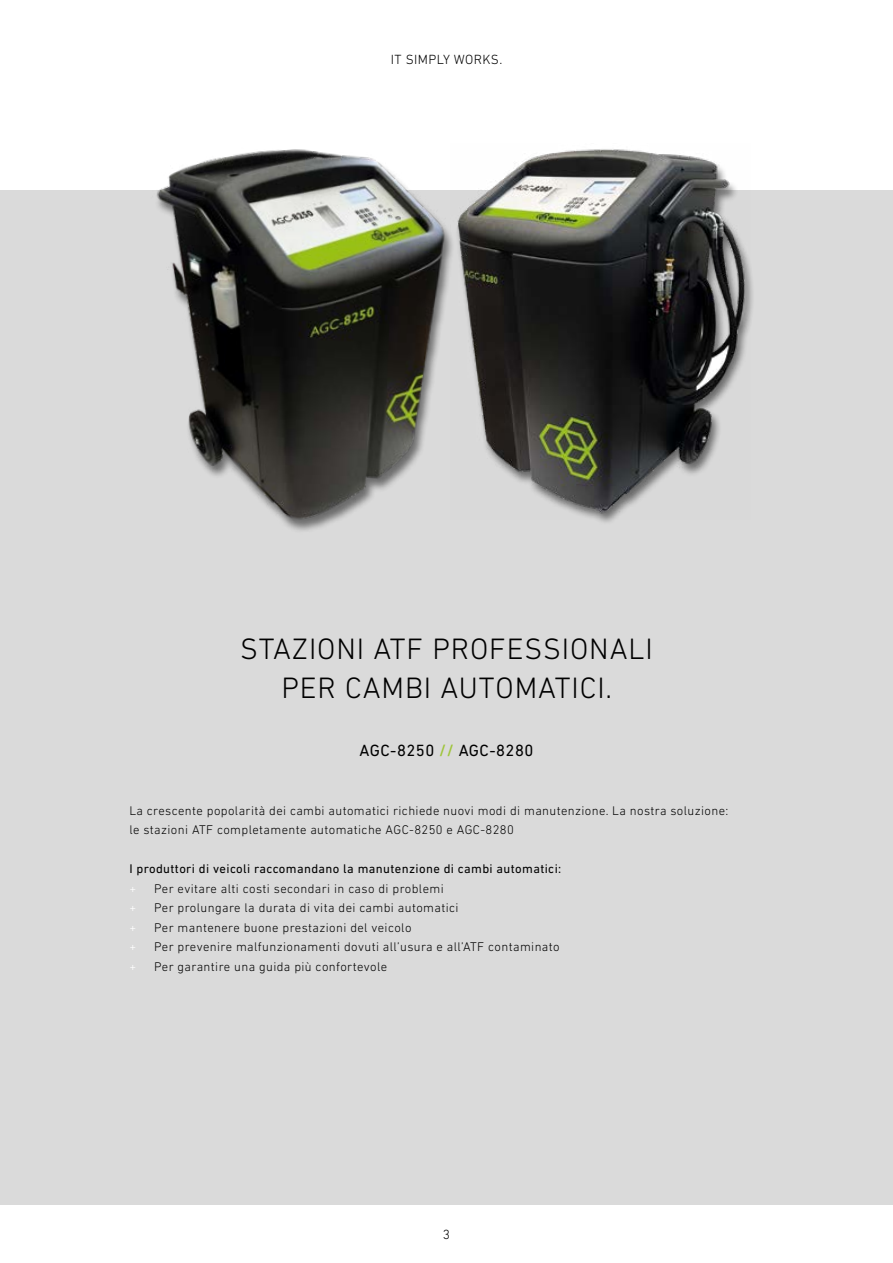
<style>
.page{position:relative;width:893px;height:1263px;background:#fff}
.page>*{position:absolute;margin:0;border:0;box-sizing:border-box;transform-origin:0 0}
.t1{font:300 30px/39px "DIN Next LT Pro";letter-spacing:.03em;color:#000;text-align:center}
.t2{font:16.5px "DIN Next LT Pro";letter-spacing:.03em;color:#000}
.t3{font:300 13.5px "DIN Next LT Pro";letter-spacing:.03em;color:#000}
.t4{font:300 12.75px/19.5px "DIN Next LT Pro";letter-spacing:.03em;color:#000}
.t5{font:12.75px "DIN Next LT Pro";letter-spacing:.03em;color:#000}
.t6{font:300 12.75px "DIN Next LT Pro";color:#fff}
.s1{font-weight:500;color:#9fc53a}
</style>
<div class="page">
<div style="left:0;top:190px;width:893px;height:1015px;background:#dadada"></div>
<img style="left:156px;top:149px;width:295px;height:382px">
<div style="left:455px;top:150px;width:299px;height:376px;background:#dadada"></div>
<img style="left:451px;top:149px;width:300px;height:370px">
<p class="t3" style="left:391px;top:51px;width:113px">IT SIMPLY WORKS.</p>
<h1 class="t1" style="left:240px;top:628px;width:414px">STAZIONI ATF PROFESSIONALI<br>PER CAMBI AUTOMATICI.</h1>
<p class="t2" style="left:360px;top:741px;width:175px">AGC-8250 <span class="s1">//</span> AGC-8280</p>
<p class="t4" style="left:129px;top:800px;width:600px">La crescente popolarità dei cambi automatici richiede nuovi modi di manutenzione. La nostra soluzione: le stazioni ATF completamente automatiche AGC-8250 e AGC-8280</p>
<p class="t5" style="left:129px;top:861px;width:433px">I produttori di veicoli raccomandano la manutenzione di cambi automatici:</p>
<p class="t6" style="left:129px;top:881px;width:8px">+</p>
<p class="t4" style="left:154px;top:878px;width:291px">Per evitare alti costi secondari in caso di problemi</p>
<p class="t6" style="left:129px;top:900px;width:8px">+</p>
<p class="t4" style="left:154px;top:898px;width:306px">Per prolungare la durata di vita dei cambi automatici</p>
<p class="t6" style="left:129px;top:920px;width:8px">+</p>
<p class="t4" style="left:154px;top:917px;width:259px">Per mantenere buone prestazioni del veicolo</p>
<p class="t6" style="left:129px;top:939px;width:8px">+</p>
<p class="t4" style="left:154px;top:937px;width:407px">Per prevenire malfunzionamenti dovuti all’usura e all’ATF contaminato</p>
<p class="t6" style="left:129px;top:959px;width:8px">+</p>
<p class="t4" style="left:154px;top:956px;width:235px">Per garantire una guida più confortevole</p>
<p class="t3" style="left:443px;top:1226px;width:9px">3</p>
</div>
